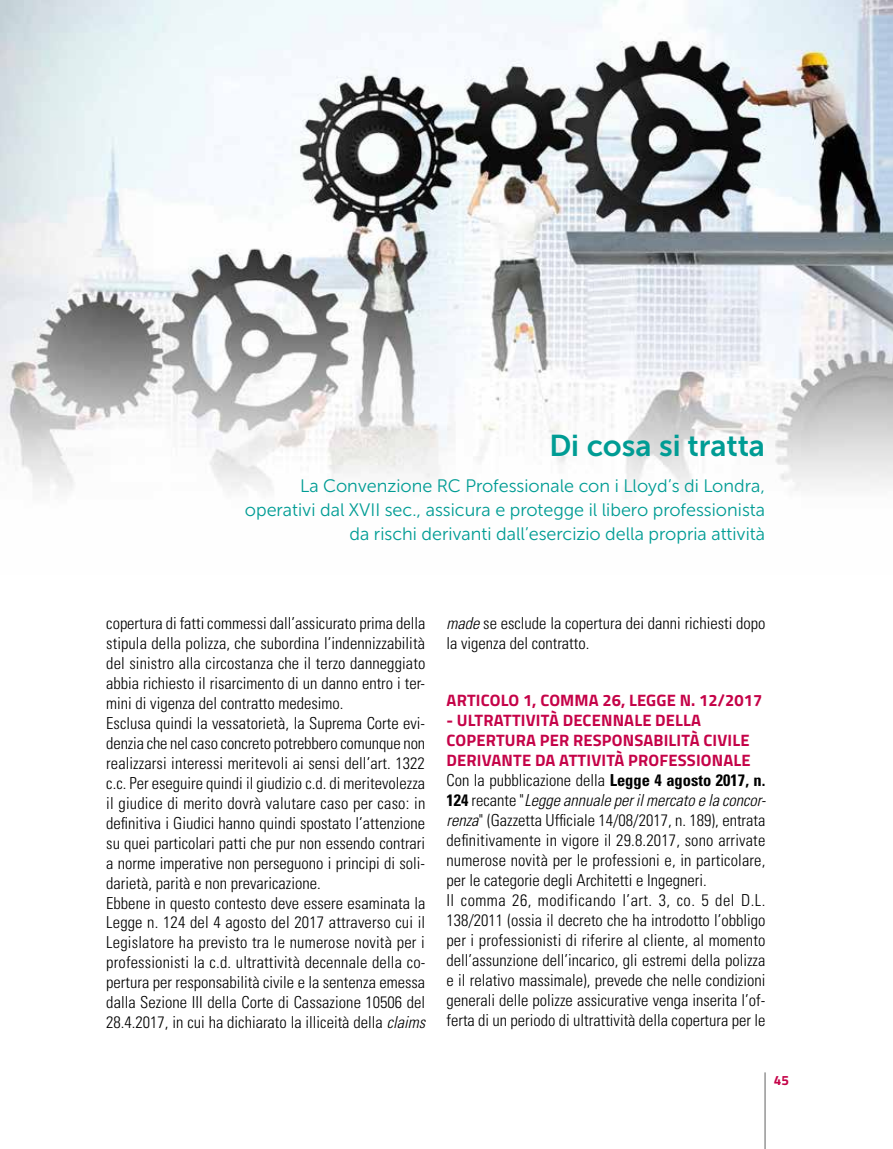
<style>
.page{position:relative;width:893px;height:1149px;background:#fff}
.page>*{position:absolute;margin:0;border:0;box-sizing:border-box;transform-origin:0 0}
.t1{font:30px "Museo Sans Cyrl 700";color:#009c94}
.t2{font:18px/24px "Museo Sans Cyrl 300";color:#009c94;text-align:right}
.t3{font:300 condensed 16.5px/20px "Univers LT Std";color:#000}
.t4{font:700 16.5px/20px "Titillium";letter-spacing:.01em;color:#c50348}
.t5{font:700 13.5px "Titillium";color:#c50348}
.s1{font-style:italic}
.s2{font-weight:700}
</style>
<div class="page">
<img style="left:1px;top:0;width:892px;height:491px">
<img style="left:0;top:0;width:1px;height:574px">
<hr style="left:765px;top:1071px;width:1px;height:77px;background:#606160">
<h1 class="t1" style="left:549px;top:429px;width:217px">Di cosa si tratta</h1>
<p class="t2" style="left:245px;top:474px;width:522px">La Convenzione RC Professionale con i Lloyd’s di Londra, operativi dal XVII sec., assicura e protegge il libero professionista da rischi derivanti dall’esercizio della propria attività</p>
<p class="t3" style="left:106px;top:613px;width:321px">copertura di fatti commessi dall’assicurato prima della stipula della polizza, che subordina l’indennizzabilità del sinistro alla circostanza che il terzo danneggiato abbia richiesto il risarcimento di un danno entro i ter&shy;mini di vigenza del contratto medesimo.<br>Esclusa quindi la vessatorietà, la Suprema Corte evi&shy;denzia che nel caso concreto potrebbero comunque non realizzarsi interessi meritevoli ai sensi dell’art. 1322 c.c. Per eseguire quindi il giudizio c.d. di meritevolezza il giudice di merito dovrà valutare caso per caso: in definitiva i Giudici hanno quindi spostato l’attenzione su quei particolari patti che pur non essendo contrari a norme imperative non perseguono i principi di soli&shy;darietà, parità e non prevaricazione.<br>Ebbene in questo contesto deve essere esaminata la Legge n. 124 del 4 agosto del 2017 attraverso cui il Legislatore ha previsto tra le numerose novità per i professionisti la c.d. ultrattività decennale della co&shy;pertura per responsabilità civile e la sentenza emessa dalla Sezione III della Corte di Cassazione 10506 del 28.4.2017, in cui ha dichiarato la illiceità della <span class="s1">claims</span></p>
<p class="t3" style="left:446px;top:613px;width:320px"><span class="s1">made</span> se esclude la copertura dei danni richiesti dopo la vigenza del contratto.</p>
<p class="t4" style="left:447px;top:689px;width:317px">ARTICOLO 1, COMMA 26, LEGGE N. 12/2017</p>
<p class="t4" style="left:446px;top:709px;width:306px">- ULTRATTIVITÀ DECENNALE DELLA<br>COPERTURA PER RESPONSABILITÀ CIVILE<br>DERIVANTE DA ATTIVITÀ PROFESSIONALE</p>
<p class="t3" style="left:446px;top:770px;width:321px">Con la pubblicazione della <span class="s2">Legge 4 agosto 2017, n.<br>124</span> recante "<span class="s1">Legge annuale per il mercato e la concor&shy;renza</span>" (Gazzetta Ufficiale 14/08/2017, n. 189), entrata definitivamente in vigore il 29.8.2017, sono arrivate numerose novità per le professioni e, in particolare, per le categorie degli Architetti e Ingegneri.<br>Il comma 26, modificando l’art. 3, co. 5 del D.L.<br>138/2011 (ossia il decreto che ha introdotto l’obbligo per i professionisti di riferire al cliente, al momento dell’assunzione dell’incarico, gli estremi della polizza e il relativo massimale), prevede che nelle condizioni generali delle polizze assicurative venga inserita l’of&shy;ferta di un periodo di ultrattività della copertura per le</p>
<p class="t5" style="left:774px;top:1069px;width:17px">45</p>
</div>
